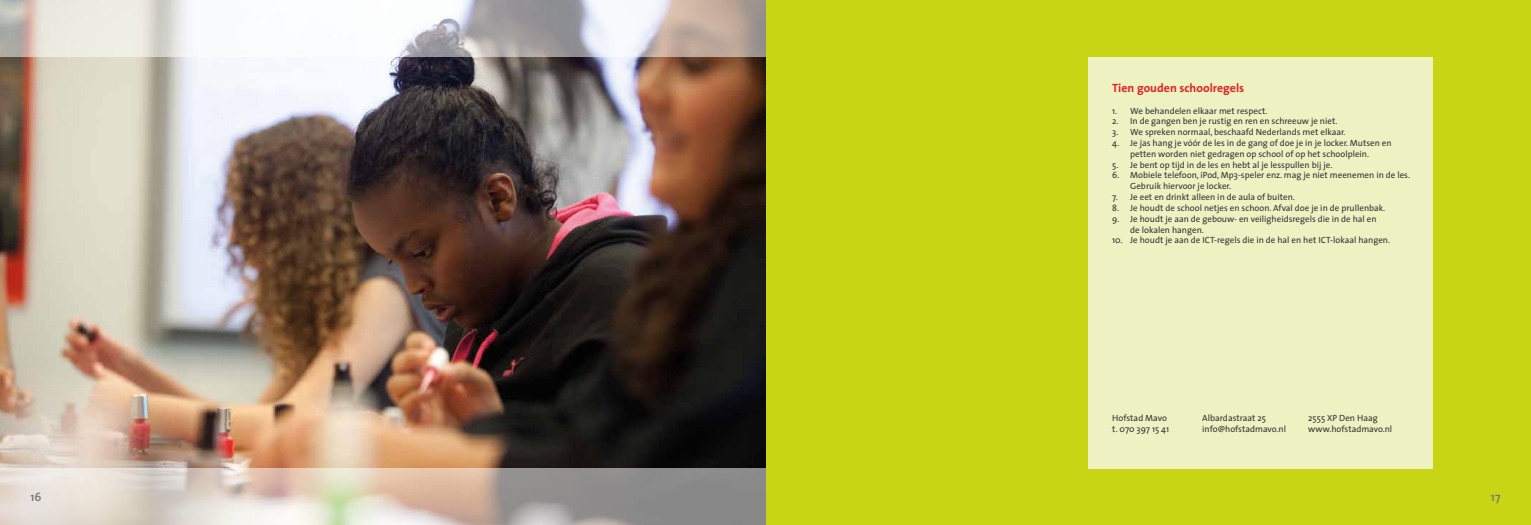
<style>
.page{position:relative;width:1531px;height:525px;background:#fff}
.page>*{position:absolute;margin:0;border:0;box-sizing:border-box;transform-origin:0 0}
.t1{font:700 12px "The Sans";color:#e72026}
.t2{font:600 12px "The Sans";color:#767676}
.t3{font:9px/10.8px "The Sans";color:#323232}
</style>
<div class="page">
<div style="left:765px;top:0;width:766px;height:524px;background:#c7d515"></div>
<div style="left:1088px;top:57px;width:344px;height:411px;background:#eef2c2"></div>
<img style="left:0;top:57px;width:765px;height:411px">
<svg style="left:0;top:468px;width:765px;height:56px;background:#c4bbb2"></svg>
<svg style="left:0;top:0;width:765px;height:57px"></svg>
<h1 class="t1" style="left:1112px;top:78px;width:133px">Tien gouden schoolregels</h1>
<p class="t3" style="left:1112px;top:105px;width:157px">1. We behandelen elkaar met respect.</p>
<p class="t3" style="left:1112px;top:116px;width:227px">2. In de gangen ben je rustig en ren en schreeuw je niet.</p>
<p class="t3" style="left:1112px;top:126px;width:235px">3. We spreken normaal, beschaafd Nederlands met elkaar.</p>
<p class="t3" style="left:1112px;top:137px;width:281px;text-align:center">4. Je jas hang je vóór de les in de gang of doe je in je locker. Mutsen en petten worden niet gedragen op school of op het schoolplein.</p>
<p class="t3" style="left:1112px;top:159px;width:222px">5. Je bent op tijd in de les en hebt al je lesspullen bij je.</p>
<p class="t3" style="left:1130px;top:170px;width:281px;text-indent:-18px">6. Mobiele telefoon, iPod, Mp3-speler enz. mag je niet meenemen in de les.<br>Gebruik hiervoor je locker.</p>
<p class="t3" style="left:1112px;top:191px;width:184px">7. Je eet en drinkt alleen in de aula of buiten.</p>
<p class="t3" style="left:1112px;top:202px;width:275px">8. Je houdt de school netjes en schoon. Afval doe je in de prullenbak.</p>
<p class="t3" style="left:1130px;top:213px;width:248px;text-indent:-18px">9. Je houdt je aan de gebouw- en veiligheidsregels die in de hal en de lokalen hangen.</p>
<p class="t3" style="left:1112px;top:234px;width:279px">10. Je houdt je aan de ICT-regels die in de hal en het ICT-lokaal hangen.</p>
<p class="t3" style="left:1112px;top:412px;width:56px">Hofstad Mavo</p>
<p class="t3" style="left:1202px;top:412px;width:65px">Albardastraat 25</p>
<p class="t3" style="left:1308px;top:412px;width:71px">2555 XP Den Haag</p>
<p class="t3" style="left:1112px;top:423px;width:58px">t. 070 397 15 41</p>
<p class="t3" style="left:1202px;top:423px;width:85px">info@hofstadmavo.nl</p>
<p class="t3" style="left:1308px;top:423px;width:85px">www.hofstadmavo.nl</p>
<h1 class="t2" style="left:30px;top:486px;width:13px">16</h1>
<h1 class="t2" style="left:1491px;top:487px;width:11px">17</h1>
</div>
